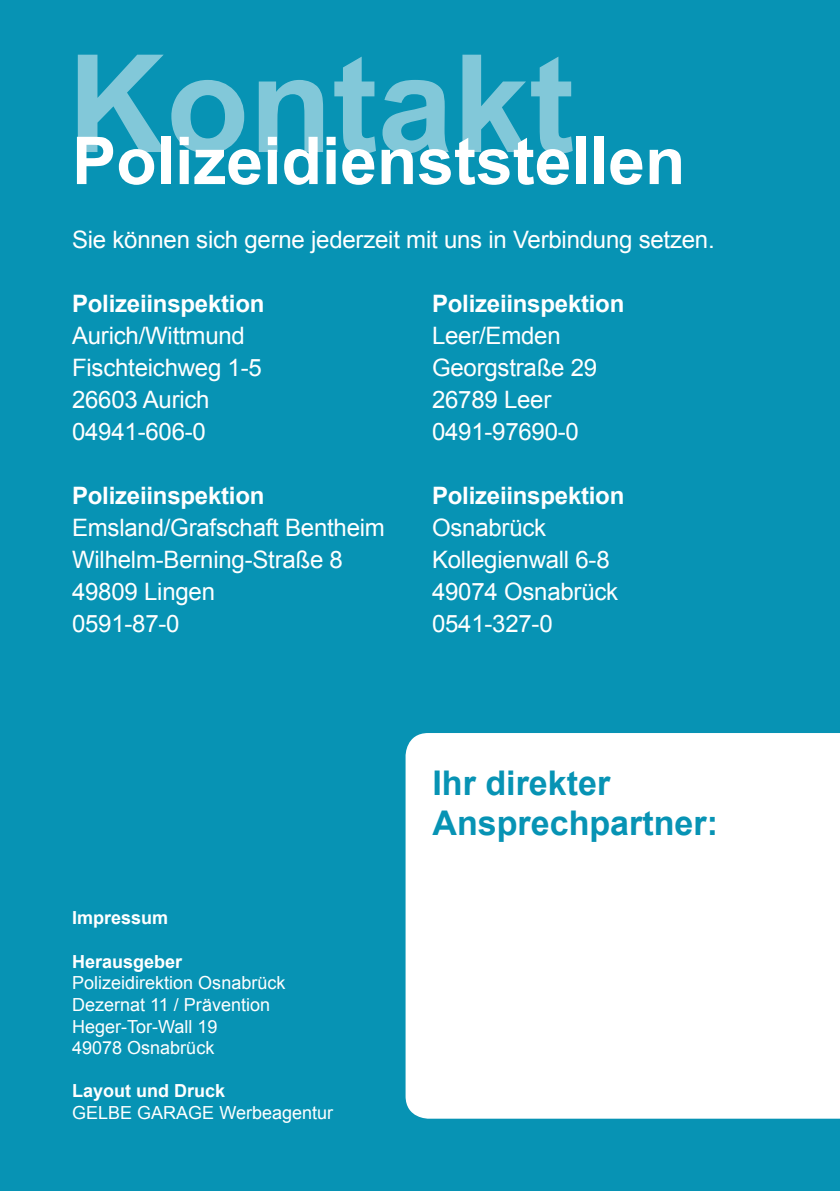
<style>
.page{position:relative;width:840px;height:1191px;background:#fff}
.page>*{position:absolute;margin:0;border:0;box-sizing:border-box;transform-origin:0 0}
.t1{font:700 136px "Arial";color:#fff}
.t2{font:700 66px "Arial";color:#fff}
.t3{font:700 34px/40.8px "Arial";color:#0793b4}
.t4{font:24px/32px "Arial";letter-spacing:-.01em;color:#fff}
.t5{font:700 24px "Arial";letter-spacing:-.01em;color:#fff}
.t6{font:18px/21.6px "Arial";color:#fff}
.t7{font:700 18px "Arial";color:#fff}
</style>
<div class="page">
<div style="left:0;top:0;width:839px;height:1191px;background:#0793b4"></div>
<div style="left:405px;top:733px;width:434px;height:385px;background:#fff"></div>
<h1 class="t1" style="left:68px;top:14px;width:508px">Kontakt</h1>
<h2 class="t2" style="left:72px;top:117px;width:614px">Polizeidienststellen</h2>
<p class="t4" style="left:72px;top:224px;width:643px">Sie können sich gerne jederzeit mit uns in Verbindung setzen.</p>
<p class="t5" style="left:72px;top:288px;width:194px">Polizeiinspektion</p>
<p class="t4" style="left:72px;top:320px;width:191px">Aurich/Wittmund<br>Fischteichweg 1-5<br>26603 Aurich<br>04941-606-0</p>
<p class="t5" style="left:72px;top:479px;width:194px">Polizeiinspektion</p>
<p class="t4" style="left:72px;top:512px;width:314px">Emsland/Grafschaft Bentheim<br>Wilhelm-Berning-Straße 8<br>49809 Lingen<br>0591-87-0</p>
<p class="t5" style="left:432px;top:288px;width:194px">Polizeiinspektion</p>
<p class="t4" style="left:432px;top:320px;width:166px">Leer/Emden<br>Georgstraße 29<br>26789 Leer<br>0491-97690-0</p>
<p class="t5" style="left:432px;top:480px;width:194px">Polizeiinspektion</p>
<p class="t4" style="left:432px;top:512px;width:188px">Osnabrück<br>Kollegienwall 6-8<br>49074 Osnabrück<br>0541-327-0</p>
<p class="t7" style="left:72px;top:906px;width:98px">Impressum</p>
<p class="t7" style="left:72px;top:949px;width:112px">Herausgeber</p>
<p class="t6" style="left:72px;top:972px;width:215px">Polizeidirektion Osnabrück<br>Dezernat 11 / Prävention<br>Heger-Tor-Wall 19<br>49078 Osnabrück</p>
<p class="t7" style="left:72px;top:1079px;width:155px">Layout und Druck</p>
<p class="t6" style="left:72px;top:1102px;width:262px">GELBE GARAGE Werbeagentur</p>
<h3 class="t3" style="left:432px;top:763px;width:287px">Ihr direkter<br>Ansprechpartner:</h3>
</div>
